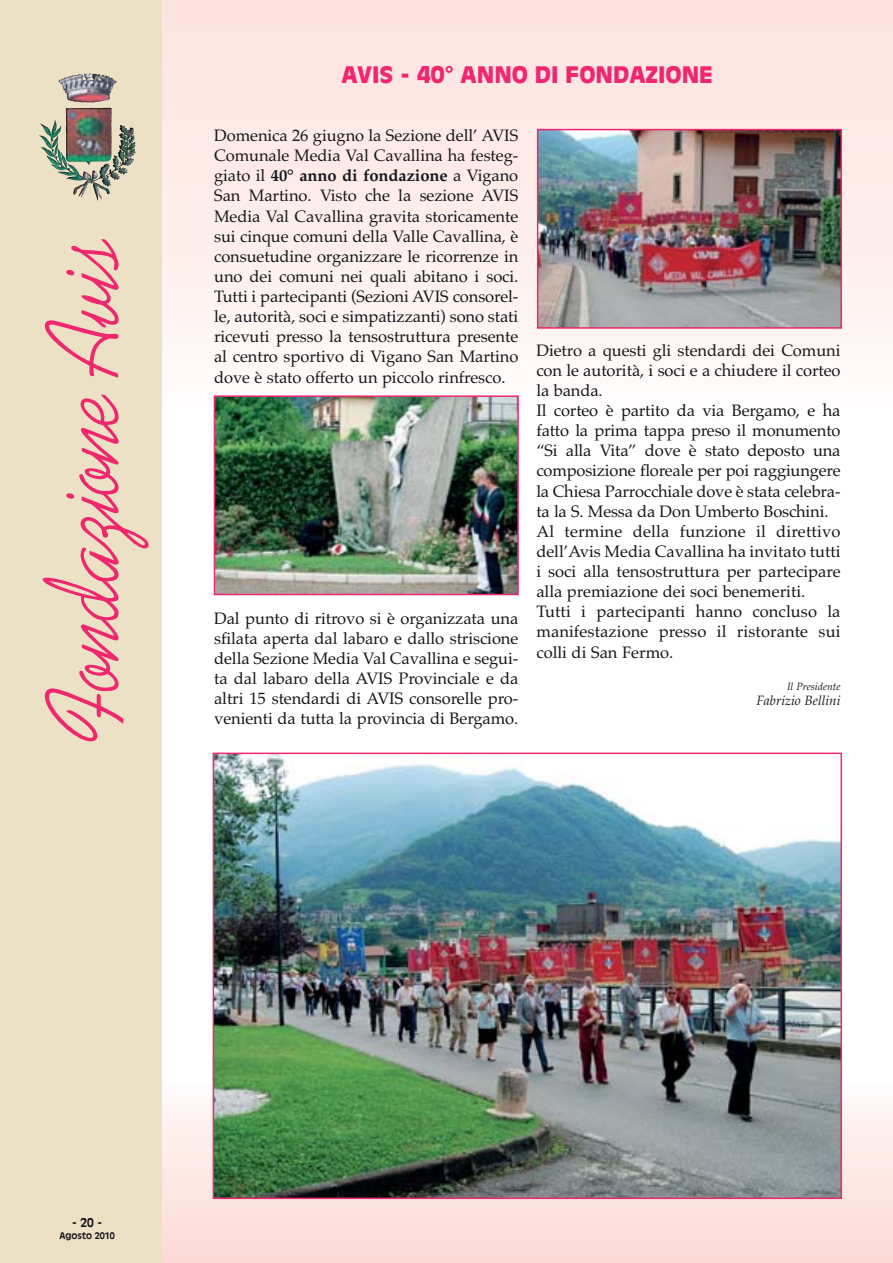
<style>
.page{position:relative;width:893px;height:1263px;background:#fff}
.page>*{position:absolute;margin:0;border:0;box-sizing:border-box;transform-origin:0 0}
.t1{font:105px "Kaufmann";color:#ee276e;scale:.85 1}
.t2{font:900 22.5px "Antique Olive LT";color:#ee276e}
.t3{font:16.5px/20.1px "Palatino";letter-spacing:-.005em;color:#15161a;text-align:justify}
.t4{font:italic 13.5px "Palatino";color:#15161a}
.t5{font:700 12px "Antique Olive LT";color:#15161a}
.t6{font:italic 10.5px "Palatino";color:#15161a}
.t7{font:700 9px "Antique Olive LT";color:#15161a}
.s1{font-weight:700}
</style>
<div class="page">
<div style="left:162px;top:0;width:731px;height:412px;background:linear-gradient(to bottom,#fde1dd,#fffbfa)"></div>
<div style="left:162px;top:1084px;width:731px;height:179px;background:linear-gradient(to bottom,#fff7f6,#fcd9d6)"></div>
<div style="left:0;top:0;width:162px;height:1263px;background:#ece0c5"></div>
<img style="left:58px;top:74px;width:59px;height:91px">
<img style="left:216px;top:756px;width:623px;height:440px">
<div style="left:213px;top:753px;width:629px;height:446px;border:2px solid #ee276e"></div>
<img style="left:540px;top:132px;width:299px;height:194px">
<div style="left:537px;top:129px;width:305px;height:200px;border:2px solid #ee276e"></div>
<img style="left:217px;top:398px;width:299px;height:194px">
<div style="left:214px;top:395px;width:305px;height:200px;border:2px solid #ee276e"></div>
<h1 class="t1" style="left:43px;top:741px;width:596px;rotate:-90deg">Fondazione Avis</h1>
<h2 class="t2" style="left:342px;top:65px;width:373px">AVIS - 40° ANNO DI FONDAZIONE</h2>
<p class="t3" style="left:214px;top:127px;width:306px">Domenica 26 giugno la Sezione dell’ AVIS Comunale Media Val Cavallina ha festeg&shy;giato il <span class="s1">40° anno di fondazione</span> a Vigano San Martino. Visto che la sezione AVIS Media Val Cavallina gravita storicamente sui cinque comuni della Valle Cavallina, è consuetudine organizzare le ricorrenze in uno dei comuni nei quali abitano i soci.<br>Tutti i partecipanti (Sezioni AVIS consorel&shy;le, autorità, soci e simpatizzanti) sono stati ricevuti presso la tensostruttura presente al centro sportivo di Vigano San Martino dove è stato offerto un piccolo rinfresco.</p>
<p class="t3" style="left:214px;top:610px;width:306px">Dal punto di ritrovo si è organizzata una sfilata aperta dal labaro e dallo striscione della Sezione Media Val Cavallina e segui&shy;ta dal labaro della AVIS Provinciale e da altri 15 stendardi di AVIS consorelle pro&shy;venienti da tutta la provincia di Bergamo.</p>
<p class="t3" style="left:536px;top:342px;width:306px;text-align:left">Dietro a questi gli stendardi dei Comuni con le autorità, i soci e a chiudere il corteo la banda.<br>Il corteo è partito da via Bergamo, e ha fatto la prima tappa preso il monumento “Si alla Vita” dove è stato deposto una composizione floreale per poi raggiungere la Chiesa Parrocchiale dove è stata celebra&shy;ta la S. Messa da Don Umberto Boschini.<br>Al termine della funzione il direttivo dell’Avis Media Cavallina ha invitato tutti i soci alla tensostruttura per partecipare alla premiazione dei soci benemeriti.<br>Tutti i partecipanti hanno concluso la manifestazione presso il ristorante sui colli di San Fermo.</p>
<p class="t6" style="left:787px;top:682px;width:55px">Il Presidente</p>
<p class="t4" style="left:756px;top:695px;width:86px">Fabrizio Bellini</p>
<p class="t5" style="left:72px;top:1218px;width:32px">- 20 -</p>
<p class="t7" style="left:60px;top:1232px;width:57px">Agosto 2010</p>
</div>
